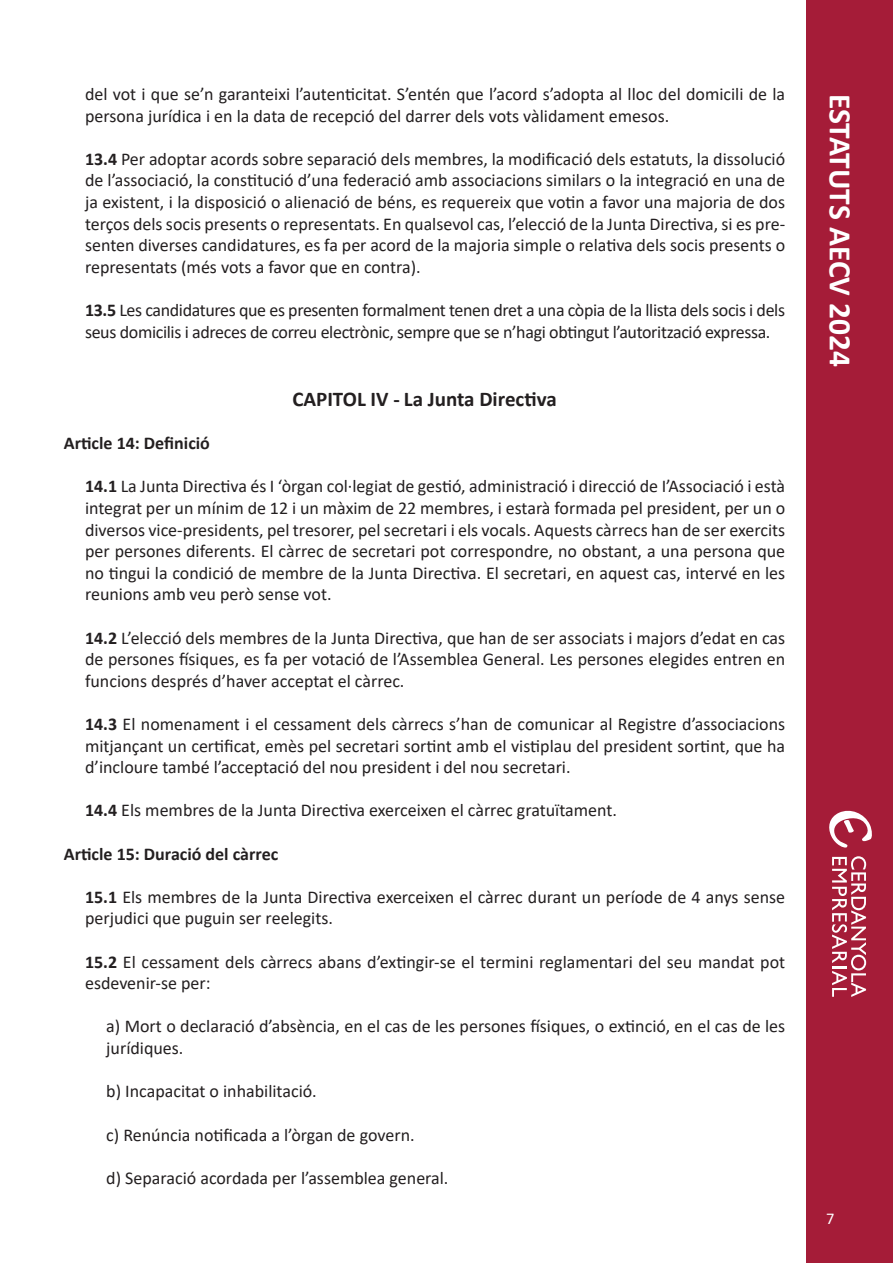
<style>
.page{position:relative;width:893px;height:1263px;background:#fff}
.page>*{position:absolute;margin:0;border:0;box-sizing:border-box;transform-origin:0 0}
.t1{font:700 31.5px "Calibri";color:#fff}
.t2{font:700 21px "Calibri";color:#231f20}
.t3{font:18px/21.6px "Calibri";color:#231f20;text-align:justify}
.t4{font:18px/21.6px "Calibri";letter-spacing:-.02em;color:#231f20}
.t5{font:700 18px "Calibri";color:#231f20}
.t6{font:16.5px "Calibri";color:#fff}
.s1{font-weight:700}
</style>
<div class="page">
<div style="left:806px;top:0;width:87px;height:1263px;background:#a51c38"></div>
<svg style="left:829px;top:810px;width:43px;height:38px"></svg>
<svg style="left:832px;top:856px;width:34px;height:141px"></svg>
<p class="t3" style="left:85px;top:83px;width:702px">del vot i que se’n garanteixi l’autenticitat. S’entén que l’acord s’adopta al lloc del domicili de la</p>
<p class="t3" style="left:85px;top:104px;width:586px">persona jurídica i en la data de recepció del darrer dels vots vàlidament emesos.</p>
<p class="t3" style="left:85px;top:148px;width:702px"><span class="s1">13.4</span> Per adoptar acords sobre separació dels membres, la modificació dels estatuts, la dissolució de l’associació, la constitució d’una federació amb associacions similars o la integració en una de ja existent, i la disposició o alienació de béns, es requereix que votin a favor una majoria de dos terços dels socis presents o representats. En qualsevol cas, l’elecció de la Junta Directiva, si es pre&shy;senten diverses candidatures, es fa per acord de la majoria simple o relativa dels socis presents o representats (més vots a favor que en contra).</p>
<p class="t4" style="left:85px;top:299px;width:701px"><span class="s1">13.5</span> Les candidatures que es presenten formalment tenen dret a una còpia de la llista dels socis i dels seus domicilis i adreces de correu electrònic, sempre que se n’hagi obtingut l’autorització expressa.</p>
<p class="t2" style="left:292px;top:384px;width:266px">CAPITOL IV - La Junta Directiva</p>
<p class="t5" style="left:64px;top:430px;width:148px">Article 14: Definició</p>
<p class="t3" style="left:85px;top:475px;width:702px"><span class="s1">14.1</span> La Junta Directiva és I ‘òrgan col·legiat de gestió, administració i direcció de I’Associació i està integrat per un mínim de 12 i un màxim de 22 membres, i estarà formada pel president, per un o diversos vice-presidents, pel tresorer, pel secretari i els vocals. Aquests càrrecs han de ser exercits per persones diferents. El càrrec de secretari pot correspondre, no obstant, a una persona que no tingui la condició de membre de la Junta Directiva. El secretari, en aquest cas, intervé en les reunions amb veu però sense vot.</p>
<p class="t3" style="left:85px;top:626px;width:702px"><span class="s1">14.2</span> L’elecció dels membres de la Junta Directiva, que han de ser associats i majors d’edat en cas de persones físiques, es fa per votació de l’Assemblea General. Les persones elegides entren en funcions després d’haver acceptat el càrrec.</p>
<p class="t3" style="left:85px;top:713px;width:702px"><span class="s1">14.3</span> El nomenament i el cessament dels càrrecs s’han de comunicar al Registre d’associacions mitjançant un certificat, emès pel secretari sortint amb el vistiplau del president sortint, que ha d’incloure també l’acceptació del nou president i del nou secretari.</p>
<p class="t3" style="left:85px;top:799px;width:533px"><span class="s1">14.4</span> Els membres de la Junta Directiva exerceixen el càrrec gratuïtament.</p>
<p class="t5" style="left:64px;top:841px;width:216px">Article 15: Duració del càrrec</p>
<p class="t3" style="left:85px;top:886px;width:702px"><span class="s1">15.1</span> Els membres de la Junta Directiva exerceixen el càrrec durant un període de 4 anys sense perjudici que puguin ser reelegits.</p>
<p class="t3" style="left:85px;top:950px;width:702px"><span class="s1">15.2</span> El cessament dels càrrecs abans d’extingir-se el termini reglamentari del seu mandat pot esdevenir-se per:</p>
<p class="t3" style="left:106px;top:1015px;width:680px">a) Mort o declaració d’absència, en el cas de les persones físiques, o extinció, en el cas de les jurídiques.</p>
<p class="t3" style="left:106px;top:1080px;width:212px">b) Incapacitat o inhabilitació.</p>
<p class="t3" style="left:106px;top:1123px;width:310px">c) Renúncia notificada a l’òrgan de govern.</p>
<p class="t3" style="left:106px;top:1166px;width:344px">d) Separació acordada per l’assemblea general.</p>
<h1 class="t1" style="left:863px;top:94px;width:275px;rotate:90deg">ESTATUTS AECV 2024</h1>
<p class="t6" style="left:826px;top:1207px;width:10px">7</p>
</div>
